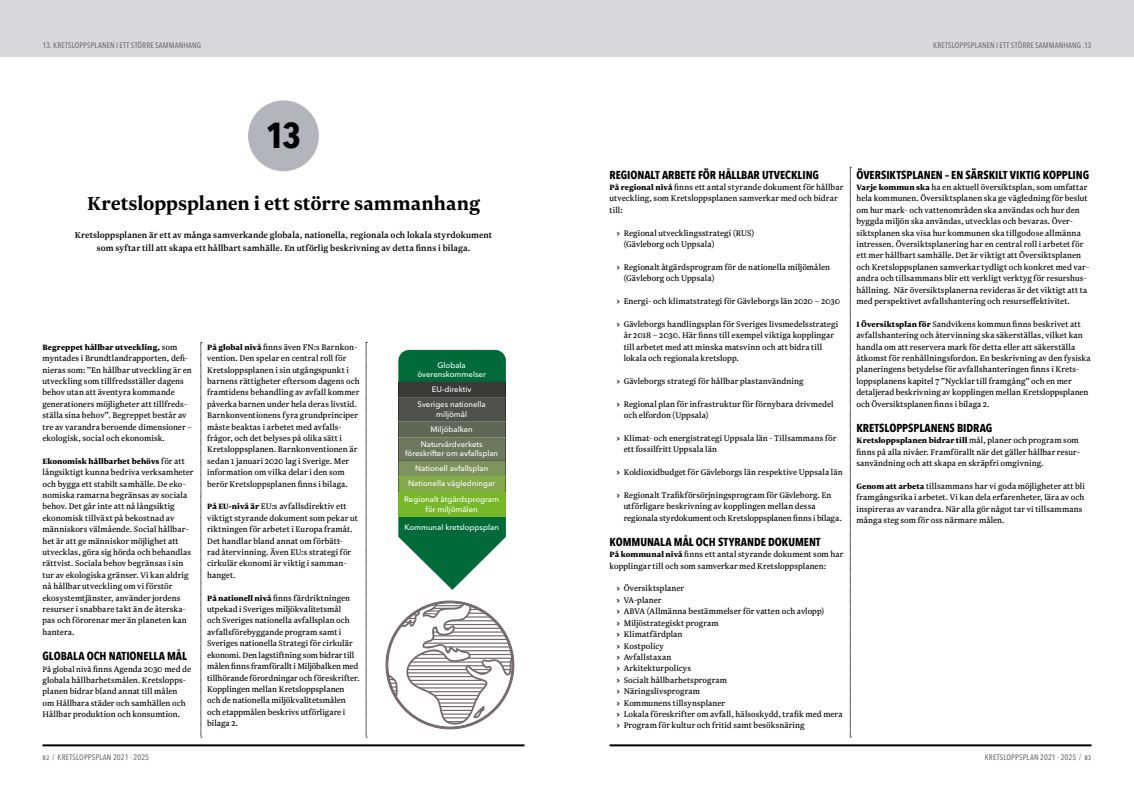
<style>
.page{position:relative;width:1134px;height:794px;background:#fff}
.page>*{position:absolute;margin:0;border:0;box-sizing:border-box;transform-origin:0 0}
.t1{font:700 36px "Avenir Next Condensed";color:#000}
.t2{font:700 22px "Newzald";color:#000}
.t3{font:700 11.5px "Avenir Next Condensed";letter-spacing:-.005em;color:#000}
.t4{font:500 10px/13px "Newzald";letter-spacing:.01em;color:#000;text-align:center}
.t5{font:9.5px/11.4px "Newzald";letter-spacing:.005em;color:#000}
.t6{font:900 9px "Newzald";letter-spacing:.005em;color:#000}
.t7{font:500 8px "Avenir Next Condensed";letter-spacing:.01em;color:#746a6d}
.t8{font:500 7.8px/15px "Avenir Next";color:#fff;text-align:center}
.s1{font-weight:400;font-size:9.5px}
.s2{font-size:9px}
.s3{font-weight:900;font-size:9px}
.s4{font-weight:900}
</style>
<div class="page">
<hr style="left:43px;top:744px;width:481px;height:2px;background:#000">
<hr style="left:609px;top:744px;width:482px;height:2px;background:#000">
<svg style="left:201px;top:342px;width:1px;height:396px"></svg>
<svg style="left:366px;top:342px;width:1px;height:396px"></svg>
<svg style="left:850px;top:167px;width:1px;height:571px"></svg>
<div style="left:567px;top:0;width:567px;height:57px;background:#d8d8dc"></div>
<div style="left:0;top:0;width:567px;height:57px;background:#d8d8dc"></div>
<div style="left:248px;top:100px;width:71px;height:71px;background:#b3b5bc;border-radius:50%"></div>
<svg style="left:386px;top:601px;width:128px;height:128px"></svg>
<svg style="left:398px;top:350px;width:108px;height:240px;background:#568558"></svg>
<p class="t7" style="left:43px;top:40px;width:160px">13. KRETSLOPPSPLANEN I ETT STÖRRE SAMMANHANG</p>
<p class="t1" style="left:266px;top:113px;width:37px">13</p>
<p class="t2" style="left:87px;top:190px;width:394px">Kretsloppsplanen i ett större sammanhang</p>
<p class="t4" style="left:75px;top:228px;width:419px">Kretsloppsplanen är ett av många samverkande globala, nationella, regionala och lokala styrdokument som syftar till att skapa ett hållbart samhälle. En utförlig beskrivning av detta fnns i bilaga.</p>
<p class="t6" style="left:43px;top:341px;width:136px">Begreppet hållbar utveckling, <span class="s1">som</span></p>
<p class="t5" style="left:43px;top:352px;width:151px">myntades i Brundtlandrapporten, def&shy;nieras som: ”En hållbar utveckling är en utveckling som tillfredsställer dagens behov utan att äventyra kommande generationers möjligheter att tillfreds&shy;ställa sina behov”. Begreppet består av tre av varandra beroende dimensioner – ekologisk, social och ekonomisk.</p>
<p class="t6" style="left:43px;top:455px;width:144px">Ekonomisk hållbarhet behövs <span class="s1">för att</span></p>
<p class="t5" style="left:43px;top:466px;width:152px">långsiktigt kunna bedriva verksamheter och bygga ett stabilt samhälle. De eko&shy;nomiska ramarna begränsas av sociala behov. Det går inte att nå långsiktig ekonomisk tillväxt på bekostnad av människors välmående. Social hållbar&shy;het är att ge människor möjlighet att utvecklas, göra sig hörda och behandlas rättvist. Sociala behov begränsas i sin tur av ekologiska gränser. Vi kan aldrig nå hållbar utveckling om vi förstör ekosystemtjänster, använder jordens resurser i snabbare takt än de återska&shy;pas och förorenar mer än planeten kan hantera.</p>
<p class="t3" style="left:43px;top:649px;width:146px">GLOBALA OCH NATIONELLA MÅL</p>
<p class="t5" style="left:43px;top:663px;width:150px"><span class="s2">På global nivå</span> fnns Agenda 2030 med de globala hållbarhetsmålen. Kretslopps&shy;planen bidrar bland annat till målen om Hållbara städer och samhällen och Hållbar produktion och konsumtion.</p>
<p class="t5" style="left:207px;top:341px;width:154px"><span class="s3">På global nivå</span> fnns även FN:s Barnkon&shy;vention. Den spelar en central roll för Kretsloppsplanen i sin utgångspunkt i barnens rättigheter eftersom dagens och framtidens behandling av avfall kommer påverka barnen under hela deras livstid.<br>Barnkonventionens fyra grundprinciper måste beaktas i arbetet med avfalls&shy;frågor, och det belyses på olika sätt i Kretsloppsplanen. Barnkonventionen är sedan 1 januari 2020 lag i Sverige. Mer information om vilka delar i den som berör Kretsloppsplanen fnns i bilaga.</p>
<p class="t5" style="left:207px;top:501px;width:152px"><span class="s3">På EU-nivå är</span> EU:s avfallsdirektiv ett viktigt styrande dokument som pekar ut riktningen för arbetet i Europa framåt.<br>Det handlar bland annat om förbätt&shy;rad återvinning. Även EU:s strategi för cirkulär ekonomi är viktig i samman&shy;hanget.</p>
<p class="t5" style="left:207px;top:592px;width:154px"><span class="s3">På nationell nivå</span> fnns färdriktningen utpekad i Sveriges miljökvalitetsmål<br>och Sveriges nationella avfallsplan och avfallsförebyggande program samt i Sveriges nationella Strategi för cirkulär ekonomi. Den lagstiftning som bidrar till målen fnns framförallt i Miljöbalken med tillhörande förordningar och föreskrifter.<br>Kopplingen mellan Kretsloppsplanen och de nationella miljökvalitetsmålen och etappmålen beskrivs utförligare i bilaga 2.</p>
<p class="t8" style="left:417px;top:360px;width:70px;line-height:9.4px">Globala överenskommelser</p>
<p class="t8" style="left:418px;top:382px;width:70px">EU-direktiv<br>Sveriges nationella</p>
<p class="t8" style="left:421px;top:406px;width:63px">miljömål<br>Miljöbalken<br>Naturvårdverkets</p>
<p class="t8" style="left:405px;top:446px;width:95px">föreskrifter om avfallsplan<br>Nationell avfallsplan<br>Nationella vägledningar</p>
<p class="t8" style="left:404px;top:495px;width:96px;line-height:9.4px">Regionalt åtgärdsprogram för miljömålen</p>
<p class="t8" style="left:404px;top:520px;width:96px">Kommunal kretsloppsplan</p>
<p class="t7" style="left:933px;top:40px;width:160px">KRETSLOPPSPLANEN I ETT STÖRRE SAMMANHANG .13</p>
<p class="t3" style="left:609px;top:167px;width:211px">REGIONALT ARBETE FÖR HÅLLBAR UTVECKLING</p>
<p class="t5" style="left:609px;top:181px;width:235px"><span class="s3">På regional nivå</span> fnns ett antal styrande dokument för hållbar utveckling, som Kretsloppsplanen samverkar med och bidrar till:</p>
<p class="t5" style="left:624px;top:227px;width:132px;text-indent:-7px"><span class="s4">&gt;</span> Regional utvecklingsstrategi (RUS) (Gävleborg och Uppsala)</p>
<p class="t5" style="left:624px;top:261px;width:208px;text-indent:-7px"><span class="s4">&gt;</span> Regionalt åtgärdsprogram för de nationella miljömålen (Gävleborg och Uppsala)</p>
<p class="t5" style="left:617px;top:295px;width:225px"><span class="s4">&gt;</span> Energi- och klimatstrategi för Gävleborgs län 2020 – 2030</p>
<p class="t5" style="left:624px;top:318px;width:216px;text-indent:-7px"><span class="s4">&gt;</span> Gävleborgs handlingsplan för Sveriges livsmedelsstrategi år 2018 – 2030. Här fnns till exempel viktiga kopplingar till arbetet med att minska matsvinn och att bidra till lokala och regionala kretslopp.</p>
<p class="t5" style="left:617px;top:375px;width:188px"><span class="s4">&gt;</span> Gävleborgs strategi för hållbar plastanvändning</p>
<p class="t5" style="left:624px;top:398px;width:211px;text-indent:-7px"><span class="s4">&gt;</span> Regional plan för infrastruktur för förnybara drivmedel och elfordon (Uppsala)</p>
<p class="t5" style="left:624px;top:432px;width:214px;text-indent:-7px"><span class="s4">&gt;</span> Klimat- och energistrategi Uppsala län - Tillsammans för ett fossilfritt Uppsala län</p>
<p class="t5" style="left:617px;top:466px;width:228px"><span class="s4">&gt;</span> Koldioxidbudget för Gävleborgs län respektive Uppsala län</p>
<p class="t5" style="left:624px;top:489px;width:220px;text-indent:-7px"><span class="s4">&gt;</span> Regionalt Trafkförsörjningsprogram för Gävleborg. En utförligare beskrivning av kopplingen mellan dessa regionala styrdokument och Kretsloppsplanen fnns i bilaga.</p>
<p class="t3" style="left:609px;top:535px;width:213px">KOMMUNALA MÅL OCH STYRANDE DOKUMENT</p>
<p class="t5" style="left:609px;top:548px;width:235px"><span class="s3">På kommunal nivå</span> fnns ett antal styrande dokument som har kopplingar till och som samverkar med Kretsloppsplanen:</p>
<p class="t5" style="left:617px;top:583px;width:227px"><span class="s4">&gt;</span> Översiktsplaner<br><span class="s4">&gt;</span> VA-planer<br><span class="s4">&gt;</span> ABVA (Allmänna bestämmelser för vatten och avlopp)<br><span class="s4">&gt;</span> Miljöstrategiskt program<br><span class="s4">&gt;</span> Klimatfärdplan<br><span class="s4">&gt;</span> Kostpolicy<br><span class="s4">&gt;</span> Avfallstaxan<br><span class="s4">&gt;</span> Arkitekturpolicys<br><span class="s4">&gt;</span> Socialt hållbarhetsprogram<br><span class="s4">&gt;</span> Näringslivsprogram<br><span class="s4">&gt;</span> Kommunens tillsynsplaner<br><span class="s4">&gt;</span> Lokala föreskrifter om avfall, hälsoskydd, trafk med mera <span class="s4">&gt;</span> Program för kultur och fritid samt besöksnäring</p>
<p class="t3" style="left:856px;top:167px;width:234px">ÖVERSIKTSPLANEN – EN SÄRSKILT VIKTIG KOPPLING</p>
<p class="t5" style="left:856px;top:181px;width:234px"><span class="s3">Varje kommun ska</span> ha en aktuell översiktsplan, som omfattar hela kommunen. Översiktsplanen ska ge vägledning för beslut om hur mark- och vattenområden ska användas och hur den byggda miljön ska användas, utvecklas och bevaras. Över&shy;siktsplanen ska visa hur kommunen ska tillgodose allmänna intressen. Översiktsplanering har en central roll i arbetet för ett mer hållbart samhälle. Det är viktigt att Översiktsplanen och Kretsloppsplanen samverkar tydligt och konkret med var&shy;andra och tillsammans blir ett verkligt verktyg för resurshus&shy;hållning. När översiktsplanerna revideras är det viktigt att ta med perspektivet avfallshantering och resursefektivitet.</p>
<p class="t5" style="left:856px;top:318px;width:236px"><span class="s3">I Översiktsplan för</span> Sandvikens kommun fnns beskrivet att avfallshantering och återvinning ska säkerställas, vilket kan handla om att reservera mark för detta eller att säkerställa åtkomst för renhållningsfordon. En beskrivning av den fysiska planeringens betydelse för avfallshanteringen fnns i Krets&shy;loppsplanens kapitel 7 ”Nycklar till framgång” och en mer detaljerad beskrivning av kopplingen mellan Kretsloppsplanen och Översiktsplanen fnns i bilaga 2.</p>
<p class="t3" style="left:856px;top:421px;width:137px">KRETSLOPPSPLANENS BIDRAG</p>
<p class="t6" style="left:856px;top:434px;width:224px">Kretsloppsplanen bidrar till <span class="s1">mål, planer och program som</span></p>
<p class="t5" style="left:856px;top:446px;width:225px">fnns på alla nivåer. Framförallt när det gäller hållbar resur&shy;sanvändning och att skapa en skräpfri omgivning.</p>
<p class="t5" style="left:856px;top:480px;width:230px"><span class="s3">Genom att arbeta</span> tillsammans har vi goda möjligheter att bli framgångsrika i arbetet. Vi kan dela erfarenheter, lära av och inspireras av varandra. När alla gör något tar vi tillsammans många steg som för oss närmare målen.</p>
<p class="t7" style="left:43px;top:752px;width:108px">82 / KRETSLOPPSPLAN 2021 - 2025</p>
<p class="t7" style="left:985px;top:752px;width:108px">KRETSLOPPSPLAN 2021 - 2025 / 83</p>
</div>
